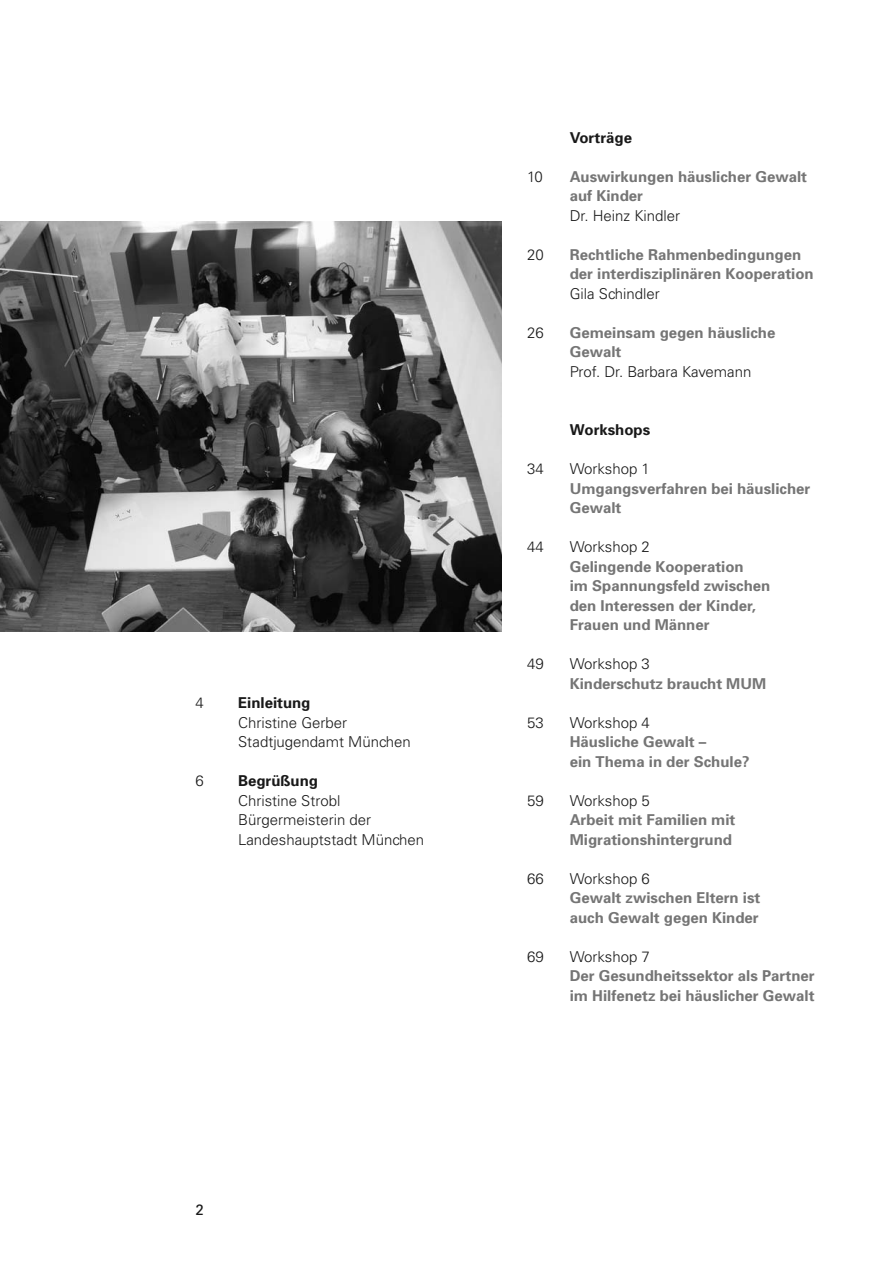
<style>
.page{position:relative;width:893px;height:1263px;background:#fff}
.page>*{position:absolute;margin:0;border:0;box-sizing:border-box;transform-origin:0 0}
.t1{font:700 15px/19.5px "Univers";color:#757575}
.t2{font:300 15px/19.5px "Univers LT";color:#191919}
.t3{font:700 15px "Univers";color:#191919}
.t4{font:15px "Univers";color:#191919}
</style>
<div class="page">
<img style="left:0;top:222px;width:502px;height:409px">
<p class="t2" style="left:196px;top:694px;width:10px">4</p>
<p class="t3" style="left:238px;top:697px;width:74px">Einleitung</p>
<p class="t2" style="left:238px;top:714px;width:174px">Christine Gerber<br>Stadtjugendamt München</p>
<p class="t2" style="left:196px;top:772px;width:10px">6</p>
<p class="t3" style="left:238px;top:775px;width:81px">Begrüßung</p>
<p class="t2" style="left:238px;top:792px;width:188px">Christine Strobl<br>Bürgermeisterin der<br>Landeshauptstadt München</p>
<p class="t4" style="left:196px;top:1204px;width:10px">2</p>
<p class="t3" style="left:570px;top:132px;width:64px">Vorträge</p>
<p class="t2" style="left:527px;top:168px;width:17px">10</p>
<p class="t1" style="left:570px;top:168px;width:239px">Auswirkungen häuslicher Gewalt auf Kinder</p>
<p class="t2" style="left:570px;top:207px;width:112px">Dr. Heinz Kindler</p>
<p class="t2" style="left:527px;top:246px;width:18px">20</p>
<p class="t1" style="left:570px;top:246px;width:245px">Rechtliche Rahmenbedingungen der interdisziplinären Kooperation</p>
<p class="t2" style="left:570px;top:285px;width:91px">Gila Schindler</p>
<p class="t2" style="left:527px;top:324px;width:18px">26</p>
<p class="t1" style="left:570px;top:324px;width:207px">Gemeinsam gegen häusliche<br>Gewalt</p>
<p class="t2" style="left:570px;top:363px;width:183px">Prof. Dr. Barbara Kavemann</p>
<p class="t3" style="left:570px;top:424px;width:82px">Workshops</p>
<p class="t2" style="left:527px;top:460px;width:18px">34</p>
<p class="t2" style="left:570px;top:460px;width:82px">Workshop 1</p>
<p class="t1" style="left:570px;top:480px;width:242px">Umgangsverfahren bei häuslicher<br>Gewalt</p>
<p class="t2" style="left:527px;top:538px;width:18px">44</p>
<p class="t2" style="left:570px;top:538px;width:82px">Workshop 2</p>
<p class="t1" style="left:570px;top:558px;width:202px">Gelingende Kooperation<br>im Spannungsfeld zwischen den Interessen der Kinder,<br>Frauen und Männer</p>
<p class="t2" style="left:527px;top:655px;width:18px">49</p>
<p class="t2" style="left:570px;top:655px;width:82px">Workshop 3</p>
<p class="t1" style="left:570px;top:675px;width:198px">Kinderschutz braucht MUM</p>
<p class="t2" style="left:527px;top:714px;width:18px">53</p>
<p class="t2" style="left:570px;top:714px;width:82px">Workshop 4</p>
<p class="t1" style="left:570px;top:734px;width:181px">Häusliche Gewalt –<br>ein Thema in der Schule?</p>
<p class="t2" style="left:527px;top:792px;width:18px">59</p>
<p class="t2" style="left:570px;top:792px;width:82px">Workshop 5</p>
<p class="t1" style="left:570px;top:812px;width:167px">Arbeit mit Familien mit<br>Migrationshintergrund</p>
<p class="t2" style="left:527px;top:870px;width:18px">66</p>
<p class="t2" style="left:570px;top:870px;width:82px">Workshop 6</p>
<p class="t1" style="left:570px;top:890px;width:192px">Gewalt zwischen Eltern ist auch Gewalt gegen Kinder</p>
<p class="t2" style="left:527px;top:948px;width:18px">69</p>
<p class="t2" style="left:570px;top:948px;width:82px">Workshop 7</p>
<p class="t1" style="left:570px;top:968px;width:246px">Der Gesundheitssektor als Partner im Hilfenetz bei häuslicher Gewalt</p>
</div>
